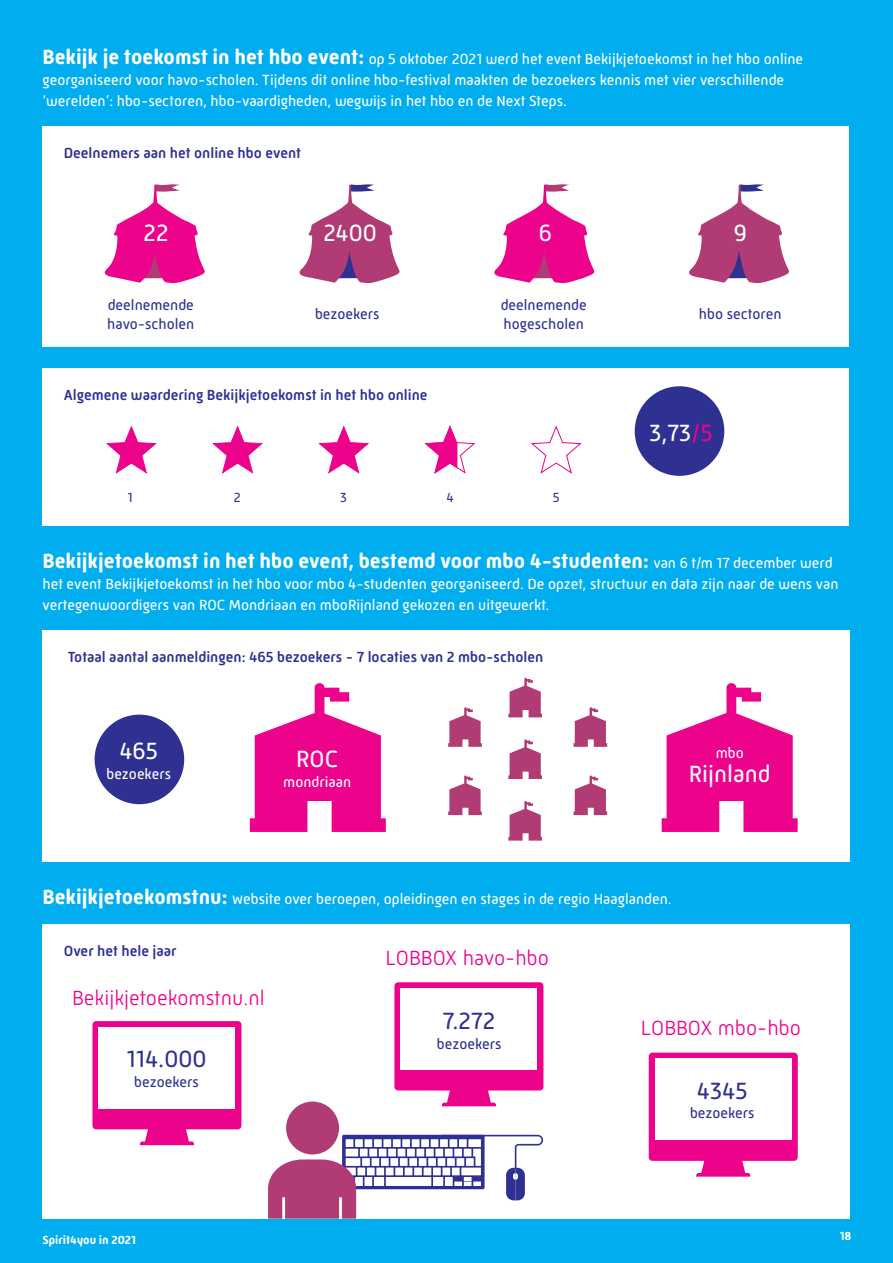
<style>
.page{position:relative;width:893px;height:1263px;background:#00aeef}
.page>*{position:absolute;margin:0;border:0;box-sizing:border-box;transform-origin:0 0}
.cijfer_wit_16_pt{font:24px "Mic 32 New Rounded";color:#fff}
.cijfer_blauw_16_pt{font:24px "Mic 32 New Rounded";color:#2e3092}
.t1{font:700 21px "Mic 32 New Rounded";color:#fff}
.t2{font:300 21px "Mic 32 New Rounded";color:#ed028c}
.t3{font:15px/21px "Mic 32 New Rounded";color:#fff}
.t4{font:500 15px "Mic 32 New Rounded";color:#2e3092}
.t5{font:15px/19.5px "Mic 32 New Rounded";color:#2e3092}
.t6{font:13.5px "Mic 32 New Rounded";color:#2e3092}
.t7{font:700 12px "Mic 32 New Rounded";color:#fff}
.s1{font-weight:700;font-size:21px}
.s2{color:#ed028c}
.s3{font-weight:400;font-size:15px}
</style>
<div class="page">
<div style="left:42px;top:368px;width:807px;height:158px;background:#fff"></div>
<div style="left:42px;top:127px;width:807px;height:220px;background:#fff"></div>
<div style="left:42px;top:631px;width:808px;height:231px;background:#fff"></div>
<div style="left:42px;top:925px;width:808px;height:294px;background:#fff"></div>
<svg style="left:394px;top:982px;width:149px;height:124px"></svg>
<div style="left:400px;top:988px;width:137px;height:82px;background:#fff"></div>
<svg style="left:649px;top:1053px;width:149px;height:124px"></svg>
<div style="left:655px;top:1058px;width:137px;height:82px;background:#fff"></div>
<svg style="left:92px;top:1021px;width:149px;height:124px"></svg>
<div style="left:99px;top:1027px;width:136px;height:82px;background:#fff"></div>
<svg style="left:342px;top:1135px;width:143px;height:54px;background:#40429b"></svg>
<div style="left:346px;top:1139px;width:7px;height:8px;background:#fff"></div>
<div style="left:360px;top:1149px;width:8px;height:7px;background:#fff"></div>
<div style="left:362px;top:1158px;width:8px;height:8px;background:#fff"></div>
<div style="left:357px;top:1167px;width:8px;height:8px;background:#fff"></div>
<div style="left:355px;top:1177px;width:8px;height:9px;background:#fff"></div>
<div style="left:364px;top:1177px;width:8px;height:9px;background:#fff"></div>
<div style="left:374px;top:1177px;width:10px;height:9px;background:#fff"></div>
<div style="left:433px;top:1177px;width:10px;height:9px;background:#fff"></div>
<div style="left:386px;top:1177px;width:45px;height:9px;background:#fff"></div>
<div style="left:367px;top:1167px;width:8px;height:8px;background:#fff"></div>
<div style="left:376px;top:1167px;width:8px;height:8px;background:#fff"></div>
<div style="left:386px;top:1167px;width:8px;height:8px;background:#fff"></div>
<div style="left:395px;top:1167px;width:8px;height:8px;background:#fff"></div>
<div style="left:405px;top:1167px;width:7px;height:8px;background:#fff"></div>
<div style="left:414px;top:1167px;width:8px;height:8px;background:#fff"></div>
<div style="left:424px;top:1167px;width:7px;height:8px;background:#fff"></div>
<div style="left:433px;top:1167px;width:8px;height:8px;background:#fff"></div>
<div style="left:372px;top:1158px;width:7px;height:8px;background:#fff"></div>
<div style="left:381px;top:1158px;width:8px;height:8px;background:#fff"></div>
<div style="left:390px;top:1158px;width:8px;height:8px;background:#fff"></div>
<div style="left:400px;top:1158px;width:8px;height:8px;background:#fff"></div>
<div style="left:409px;top:1158px;width:8px;height:8px;background:#fff"></div>
<div style="left:419px;top:1158px;width:7px;height:8px;background:#fff"></div>
<div style="left:428px;top:1158px;width:8px;height:8px;background:#fff"></div>
<div style="left:438px;top:1158px;width:7px;height:8px;background:#fff"></div>
<div style="left:369px;top:1149px;width:8px;height:7px;background:#fff"></div>
<div style="left:379px;top:1149px;width:7px;height:7px;background:#fff"></div>
<div style="left:388px;top:1149px;width:8px;height:7px;background:#fff"></div>
<div style="left:398px;top:1149px;width:7px;height:7px;background:#fff"></div>
<div style="left:407px;top:1149px;width:8px;height:7px;background:#fff"></div>
<div style="left:416px;top:1149px;width:8px;height:7px;background:#fff"></div>
<div style="left:426px;top:1149px;width:8px;height:7px;background:#fff"></div>
<div style="left:435px;top:1149px;width:8px;height:7px;background:#fff"></div>
<div style="left:346px;top:1149px;width:12px;height:7px;background:#fff"></div>
<div style="left:346px;top:1158px;width:14px;height:8px;background:#fff"></div>
<div style="left:355px;top:1139px;width:8px;height:8px;background:#fff"></div>
<div style="left:365px;top:1139px;width:7px;height:8px;background:#fff"></div>
<div style="left:374px;top:1139px;width:8px;height:8px;background:#fff"></div>
<div style="left:383px;top:1139px;width:8px;height:8px;background:#fff"></div>
<div style="left:393px;top:1139px;width:8px;height:8px;background:#fff"></div>
<div style="left:402px;top:1139px;width:8px;height:8px;background:#fff"></div>
<div style="left:412px;top:1139px;width:7px;height:8px;background:#fff"></div>
<div style="left:421px;top:1139px;width:8px;height:8px;background:#fff"></div>
<div style="left:431px;top:1139px;width:7px;height:8px;background:#fff"></div>
<div style="left:440px;top:1139px;width:8px;height:8px;background:#fff"></div>
<svg style="left:442px;top:1135px;width:101px;height:65px"></svg>
<div style="left:286px;top:1101px;width:53px;height:53px;background:#b13b74;border-radius:50%"></div>
<svg style="left:268px;top:1159px;width:88px;height:60px;background:#b85083"></svg>
<svg style="left:250px;top:683px;width:136px;height:149px"></svg>
<svg style="left:508px;top:739px;width:34px;height:40px"></svg>
<svg style="left:448px;top:707px;width:34px;height:40px"></svg>
<svg style="left:448px;top:775px;width:34px;height:40px"></svg>
<svg style="left:508px;top:801px;width:34px;height:40px"></svg>
<svg style="left:573px;top:775px;width:34px;height:40px"></svg>
<svg style="left:573px;top:707px;width:34px;height:40px"></svg>
<svg style="left:508px;top:678px;width:34px;height:39px"></svg>
<svg style="left:662px;top:683px;width:136px;height:149px"></svg>
<svg style="left:106px;top:426px;width:51px;height:47px"></svg>
<svg style="left:212px;top:426px;width:51px;height:47px"></svg>
<svg style="left:319px;top:426px;width:50px;height:47px"></svg>
<svg style="left:531px;top:426px;width:50px;height:47px"></svg>
<svg style="left:105px;top:184px;width:100px;height:99px"></svg>
<svg style="left:300px;top:184px;width:100px;height:99px"></svg>
<svg style="left:494px;top:184px;width:100px;height:99px"></svg>
<svg style="left:689px;top:184px;width:100px;height:99px"></svg>
<svg style="left:425px;top:426px;width:50px;height:47px"></svg>
<div style="left:635px;top:386px;width:89px;height:90px;background:#2e3092;border-radius:50%"></div>
<div style="left:95px;top:715px;width:89px;height:89px;background:#2e3092;border-radius:50%"></div>
<p class="t3" style="left:43px;top:48px;width:762px"><span class="s1">Bekijk je toekomst in het hbo event:</span> op 5 oktober 2021 werd het event Bekijkjetoekomst in het hbo online georganiseerd voor havo-scholen. Tijdens dit online hbo-festival maakten de bezoekers kennis met vier verschillende ‘werelden’: hbo-sectoren, hbo-vaardigheden, wegwijs in het hbo en de Next Steps.</p>
<p class="t4" style="left:64px;top:144px;width:239px">Deelnemers aan het online hbo event</p>
<p class="cijfer_wit_16_pt" style="left:143px;top:219px;width:27px">22</p>
<p class="cijfer_wit_16_pt" style="left:324px;top:219px;width:55px">2400</p>
<p class="cijfer_wit_16_pt" style="left:539px;top:219px;width:15px">6</p>
<p class="cijfer_wit_16_pt" style="left:734px;top:219px;width:15px">9</p>
<p class="t5" style="left:107px;top:295px;width:89px">deelnemende havo-scholen</p>
<p class="t5" style="left:315px;top:304px;width:66px">bezoekers</p>
<p class="t4" style="left:64px;top:386px;width:365px">Algemene waardering Bekijkjetoekomst in het hbo online</p>
<p class="t5" style="left:501px;top:295px;width:88px">deelnemende</p>
<p class="t5" style="left:504px;top:314px;width:82px">hogescholen</p>
<p class="t6" style="left:128px;top:490px;width:7px">1</p>
<p class="t6" style="left:234px;top:490px;width:9px">2</p>
<p class="t6" style="left:340px;top:490px;width:8px">3</p>
<p class="t6" style="left:446px;top:490px;width:9px">4</p>
<p class="t6" style="left:553px;top:490px;width:8px">5</p>
<p class="t5" style="left:699px;top:304px;width:84px">hbo sectoren</p>
<p class="cijfer_wit_16_pt" style="left:649px;top:419px;width:65px">3,73<span class="s2">/5</span></p>
<p class="t1" style="left:43px;top:548px;width:792px">Bekijkjetoekomst in het hbo event, bestemd voor mbo 4-studenten: <span class="s3">van 6 t/m 17 december werd</span></p>
<p class="t3" style="left:43px;top:573px;width:797px">het event Bekijkjetoekomst in het hbo voor mbo 4-studenten georganiseerd. De opzet, structuur en data zijn naar de wens van vertegenwoordigers van ROC Mondriaan en mboRijnland gekozen en uitgewerkt.</p>
<p class="t4" style="left:68px;top:648px;width:477px">Totaal aantal aanmeldingen: 465 bezoekers - 7 locaties van 2 mbo-scholen</p>
<p class="cijfer_wit_16_pt" style="left:119px;top:737px;width:40px">465</p>
<p class="t3" style="left:106px;top:763px;width:66px">bezoekers</p>
<p class="cijfer_wit_16_pt" style="left:296px;top:745px;width:44px">ROC</p>
<p class="t3" style="left:283px;top:771px;width:69px">mondriaan</p>
<p class="t3" style="left:716px;top:742px;width:30px">mbo</p>
<p class="cijfer_wit_16_pt" style="left:689px;top:760px;width:83px">Rijnland</p>
<p class="t3" style="left:43px;top:888px;width:631px"><span class="s1">Bekijkjetoekomstnu:</span> website over beroepen, opleidingen en stages in de regio Haaglanden.</p>
<p class="t4" style="left:64px;top:942px;width:114px">Over het hele jaar</p>
<p class="t2" style="left:385px;top:946px;width:165px">LOBBOX havo-hbo</p>
<p class="t2" style="left:72px;top:986px;width:194px">Bekijkjetoekomstnu.nl</p>
<p class="cijfer_blauw_16_pt" style="left:127px;top:1045px;width:81px">114.000</p>
<p class="t5" style="left:134px;top:1072px;width:66px">bezoekers</p>
<p class="cijfer_blauw_16_pt" style="left:443px;top:1007px;width:54px">7.272</p>
<p class="t5" style="left:437px;top:1033px;width:66px">bezoekers</p>
<p class="t2" style="left:641px;top:1015px;width:162px">LOBBOX mbo-hbo</p>
<p class="cijfer_blauw_16_pt" style="left:697px;top:1077px;width:52px">4345</p>
<p class="t5" style="left:690px;top:1103px;width:66px">bezoekers</p>
<p class="t7" style="left:43px;top:1232px;width:95px">Spirit4you in 2021</p>
<p class="t7" style="left:840px;top:1229px;width:13px">18</p>
</div>
